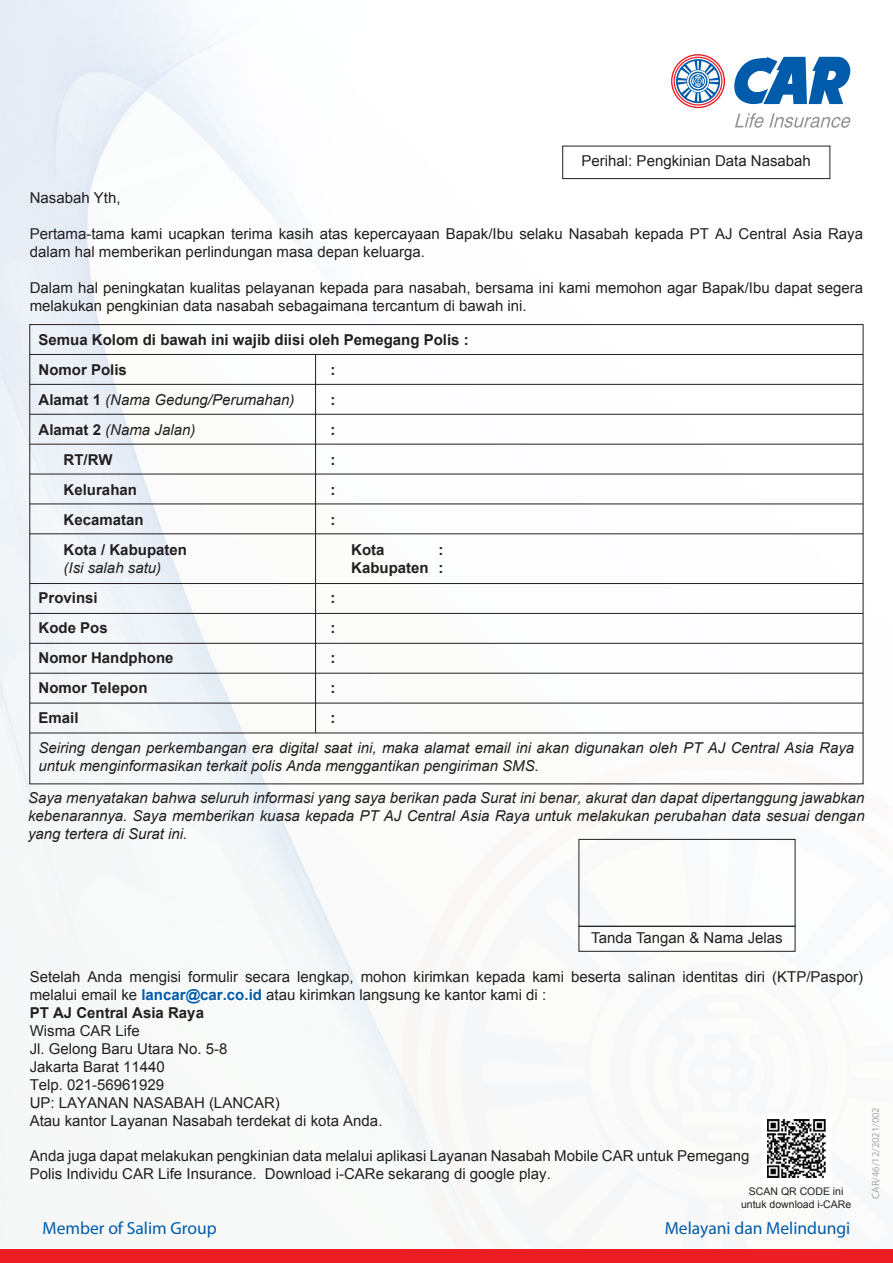
<style>
.page{position:relative;width:893px;height:1263px;background:#fff}
.page>*{position:absolute;margin:0;border:0;box-sizing:border-box;transform-origin:0 0}
.t1{font:17.55px "Myriad Pro";color:#005baa}
.t2{font:15px/18px "Arial";color:#231f20}
.t3{font:italic 15px/18px "Arial";color:#231f20}
.t4{font:700 15px/30px "Arial";color:#231f20;text-align:justify}
.t5{font:10.5px/12.6px "Arial";color:#231f20;text-align:center}
.t6{font:10.5px "Myriad Pro";color:#a7a9ac}
.s1{font-weight:700;font-style:normal}
.s2{font-weight:700;color:#005baa}
.s3{font-weight:700}
</style>
<div class="page">
<img style="left:0;top:0;width:864px;height:1250px">
<svg style="left:401px;top:753px;width:463px;height:497px"></svg>
<svg style="left:430px;top:782px;width:434px;height:468px"></svg>
<svg style="left:460px;top:810px;width:433px;height:440px"></svg>
<div style="left:562px;top:146px;width:268px;height:33px;border:1px solid #231f20"></div>
<div style="left:579px;top:926px;width:216px;height:26px;border:1px solid #231f20"></div>
<div style="left:579px;top:839px;width:216px;height:88px;border:1px solid #231f20"></div>
<hr style="left:30px;top:354px;width:833px;height:1px;background:#231f20">
<hr style="left:30px;top:384px;width:833px;height:1px;background:#231f20">
<hr style="left:30px;top:414px;width:833px;height:1px;background:#231f20">
<hr style="left:30px;top:444px;width:833px;height:1px;background:#231f20">
<hr style="left:30px;top:474px;width:833px;height:1px;background:#231f20">
<hr style="left:30px;top:503px;width:833px;height:1px;background:#231f20">
<hr style="left:30px;top:533px;width:833px;height:1px;background:#231f20">
<hr style="left:30px;top:583px;width:833px;height:1px;background:#231f20">
<hr style="left:30px;top:613px;width:833px;height:1px;background:#231f20">
<hr style="left:30px;top:643px;width:833px;height:1px;background:#231f20">
<hr style="left:30px;top:673px;width:833px;height:1px;background:#231f20">
<hr style="left:30px;top:703px;width:833px;height:1px;background:#231f20">
<hr style="left:30px;top:733px;width:833px;height:1px;background:#231f20">
<hr style="left:315px;top:354px;width:1px;height:379px;background:#231f20">
<img style="left:761px;top:1113px;width:70px;height:70px">
<div style="left:0;top:1250px;width:893px;height:13px;background:#ed1d24"></div>
<svg style="left:734px;top:57px;width:116px;height:47px"></svg>
<svg style="left:735px;top:113px;width:116px;height:15px"></svg>
<svg style="left:671px;top:54px;width:54px;height:54px"></svg>
<p class="t2" style="left:582px;top:152px;width:231px">Perihal: Pengkinian Data Nasabah</p>
<p class="t2" style="left:30px;top:188px;width:92px">Nasabah Yth,</p>
<p class="t2" style="left:30px;top:224px;width:835px">Pertama-tama kami ucapkan terima kasih atas kepercayaan Bapak/Ibu selaku Nasabah kepada PT AJ Central Asia Raya dalam hal memberikan perlindungan masa depan keluarga.</p>
<p class="t2" style="left:30px;top:278px;width:835px">Dalam hal peningkatan kualitas pelayanan kepada para nasabah, bersama ini kami memohon agar Bapak/Ibu dapat segera melakukan pengkinian data nasabah sebagaimana tercantum di bawah ini.</p>
<p class="t4" style="left:39px;top:325px;width:432px">Semua Kolom di bawah ini wajib diisi oleh Pemegang Polis :</p>
<p class="t4" style="left:39px;top:355px;width:90px">Nomor Polis</p>
<p class="t3" style="left:39px;top:391px;width:257px"><span class="s1">Alamat 1</span> (Nama Gedung/Perumahan)</p>
<p class="t3" style="left:39px;top:421px;width:158px"><span class="s1">Alamat 2</span> (Nama Jalan)</p>
<p class="t4" style="left:64px;top:445px;width:50px">RT/RW</p>
<p class="t4" style="left:64px;top:475px;width:75px">Kelurahan</p>
<p class="t4" style="left:64px;top:505px;width:82px">Kecamatan</p>
<p class="t4" style="left:64px;top:535px;width:125px">Kota / Kabupaten</p>
<p class="t3" style="left:64px;top:559px;width:99px">(Isi salah satu)</p>
<p class="t4" style="left:39px;top:583px;width:136px;text-align:left">Provinsi<br>Kode Pos<br>Nomor Handphone<br>Nomor Telepon<br>Email</p>
<p class="t4" style="left:330px;top:355px;width:6px">: : : : : :</p>
<p class="t4" style="left:351px;top:535px;width:35px">Kota</p>
<p class="t4" style="left:351px;top:541px;width:94px;line-height:18px;text-align:right">:<br>Kabupaten :</p>
<p class="t4" style="left:330px;top:583px;width:6px">: : : : :</p>
<p class="t3" style="left:39px;top:739px;width:817px">Seiring dengan perkembangan era digital saat ini, maka alamat email ini akan digunakan oleh PT AJ Central Asia Raya untuk menginformasikan terkait polis Anda menggantikan pengiriman SMS.</p>
<p class="t3" style="left:28px;top:789px;width:838px;text-align:justify">Saya menyatakan bahwa seluruh informasi yang saya berikan pada Surat ini benar, akurat dan dapat dipertanggung jawabkan kebenarannya. Saya memberikan kuasa kepada PT AJ Central Asia Raya untuk melakukan perubahan data sesuai dengan yang tertera di Surat ini.</p>
<p class="t2" style="left:591px;top:929px;width:193px">Tanda Tangan &amp; Nama Jelas</p>
<p class="t2" style="left:30px;top:968px;width:835px">Setelah Anda mengisi formulir secara lengkap, mohon kirimkan kepada kami beserta salinan identitas diri (KTP/Paspor) melalui email ke <span class="s2">lancar@car.co.id</span> atau kirimkan langsung ke kantor kami di :<br><span class="s3">PT AJ Central Asia Raya</span></p>
<p class="t2" style="left:30px;top:1022px;width:354px">Wisma CAR Life<br>Jl. Gelong Baru Utara No. 5-8<br>Jakarta Barat 11440<br>Telp. 021-56961929<br>UP: LAYANAN NASABAH (LANCAR)<br>Atau kantor Layanan Nasabah terdekat di kota Anda.</p>
<p class="t2" style="left:30px;top:1147px;width:721px">Anda juga dapat melakukan pengkinian data melalui aplikasi Layanan Nasabah Mobile CAR untuk Pemegang<br>Polis Individu CAR Life Insurance. Download i-CARe sekarang di google play.</p>
<p class="t5" style="left:741px;top:1185px;width:112px">SCAN QR CODE ini untuk download i-CARe</p>
<p class="t1" style="left:42px;top:1218px;width:176px">Member of Salim Group</p>
<p class="t1" style="left:665px;top:1218px;width:187px">Melayani dan Melindungi</p>
<p class="t6" style="left:869px;top:1199px;width:93px;rotate:-90deg">CAR/46/12/2021/002</p>
</div>
